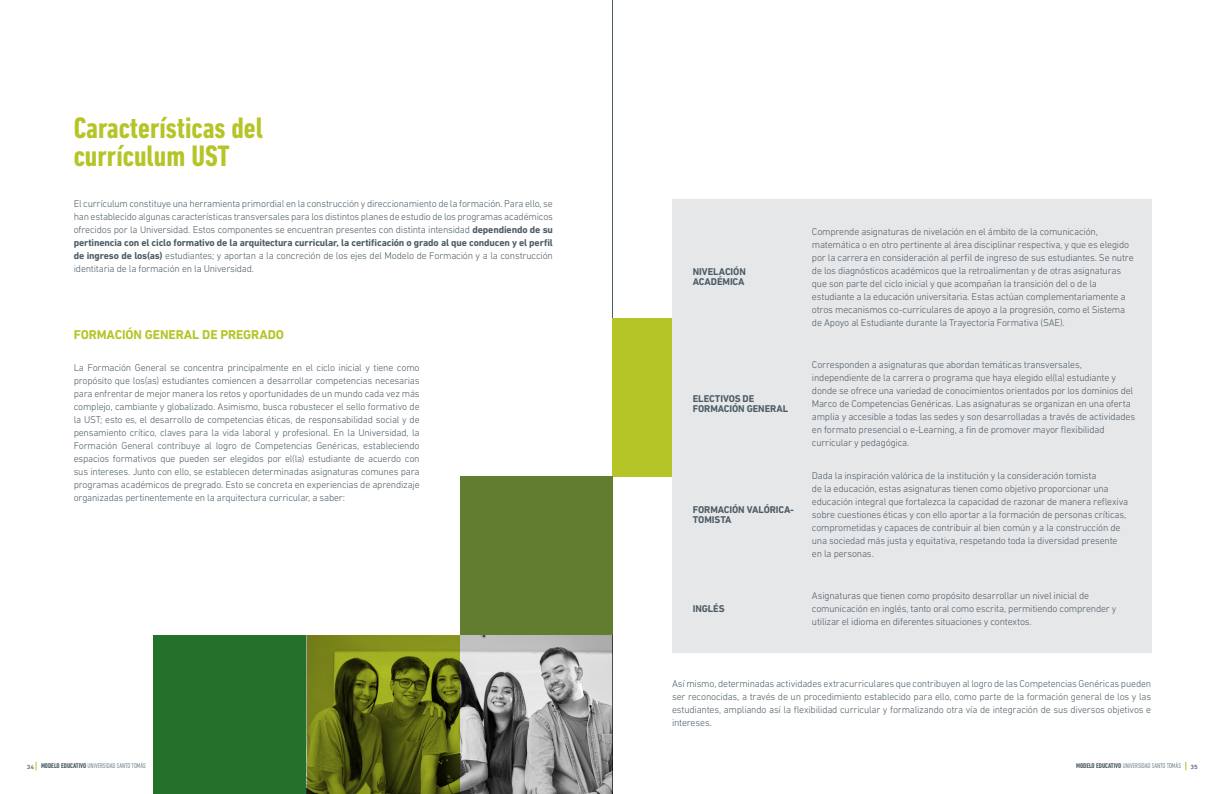
<style>
.page{position:relative;width:1225px;height:794px;background:#fff}
.page>*{position:absolute;margin:0;border:0;box-sizing:border-box;transform-origin:0 0}
.TITULOS_CAPITULO{font:700 condensed 30.1px/27.6px "DIN Next LT Pro";color:#b5c527}
.Texto_Normal{font:700 13px "DIN Next LT Pro";letter-spacing:-.01em;color:#b5c527}
.Texto_Normal-2{font:300 10px/13px "DIN Next LT Pro";letter-spacing:-.02em;color:#4c5c65}
.Texto_Normal-3{font:700 10px/10px "DIN Next LT Pro";letter-spacing:-.01em;color:#4c5c65}
.t1{font:300 condensed 7px "DIN Next LT Pro";color:#4c5c65}
.s1{font-weight:700}
.s2{font-weight:400;font-stretch:normal;font-size:8px}
</style>
<div class="page">
<hr style="left:612px;top:0;width:1px;height:794px;background:#4c5c65">
<div style="left:612px;top:318px;width:153px;height:158px;background:#b5c527"></div>
<div style="left:672px;top:199px;width:479px;height:454px;background:#e6e7e9"></div>
<div style="left:459px;top:476px;width:153px;height:159px;background:#617d2f"></div>
<div style="left:153px;top:635px;width:153px;height:159px;background:#23712a"></div>
<img style="left:306px;top:635px;width:306px;height:158px">
<p class="TITULOS_CAPITULO" style="left:74px;top:114px;width:191px">Características del currículum UST</p>
<p class="Texto_Normal-2" style="left:74px;top:196px;width:481px;text-align:justify">El currículum constituye una herramienta primordial en la construcción y direccionamiento de la formación. Para ello, se han establecido algunas características transversales para los distintos planes de estudio de los programas académicos ofrecidos por la Universidad. Estos componentes se encuentran presentes con distinta intensidad <span class="s1">dependiendo de su pertinencia con el ciclo formativo de la arquitectura curricular, la certificación o grado al que conducen y el perfil de ingreso de los(as)</span> estudiantes; y aportan a la concreción de los ejes del Modelo de Formación y a la construcción identitaria de la formación en la Universidad.</p>
<p class="Texto_Normal" style="left:74px;top:327px;width:212px">FORMACIÓN GENERAL DE PREGRADO</p>
<p class="Texto_Normal-2" style="left:74px;top:361px;width:347px;text-align:justify">La Formación General se concentra principalmente en el ciclo inicial y tiene como propósito que los(as) estudiantes comiencen a desarrollar competencias necesarias para enfrentar de mejor manera los retos y oportunidades de un mundo cada vez más complejo, cambiante y globalizado. Asimismo, busca robustecer el sello formativo de la UST; esto es, el desarrollo de competencias éticas, de responsabilidad social y de pensamiento crítico, claves para la vida laboral y profesional. En la Universidad, la Formación General contribuye al logro de Competencias Genéricas, estableciendo espacios formativos que pueden ser elegidos por el(la) estudiante de acuerdo con sus intereses. Junto con ello, se establecen determinadas asignaturas comunes para programas académicos de pregrado. Esto se concreta en experiencias de aprendizaje organizadas pertinentemente en la arquitectura curricular, a saber:</p>
<p class="Texto_Normal-3" style="left:693px;top:267px;width:55px">NIVELACIÓN</p>
<p class="Texto_Normal-3" style="left:693px;top:277px;width:53px">ACADÉMICA</p>
<p class="Texto_Normal-3" style="left:693px;top:394px;width:63px">ELECTIVOS DE</p>
<p class="Texto_Normal-3" style="left:693px;top:404px;width:97px">FORMACIÓN GENERAL</p>
<p class="Texto_Normal-3" style="left:693px;top:504px;width:103px">FORMACIÓN VALÓRICA-<br>TOMISTA</p>
<p class="Texto_Normal-3" style="left:693px;top:604px;width:33px">INGLÉS</p>
<p class="Texto_Normal-2" style="left:812px;top:225px;width:323px">Comprende asignaturas de nivelación en el ámbito de la comunicación, matemática o en otro pertinente al área disciplinar respectiva, y que es elegido por la carrera en consideración al perfil de ingreso de sus estudiantes. Se nutre de los diagnósticos académicos que la retroalimentan y de otras asignaturas que son parte del ciclo inicial y que acompañan la transición del o de la estudiante a la educación universitaria. Estas actúan complementariamente a otros mecanismos co-curriculares de apoyo a la progresión, como el Sistema de Apoyo al Estudiante durante la Trayectoria Formativa (SAE).</p>
<p class="Texto_Normal-2" style="left:812px;top:358px;width:325px">Corresponden a asignaturas que abordan temáticas transversales, independiente de la carrera o programa que haya elegido el(la) estudiante y donde se ofrece una variedad de conocimientos orientados por los dominios del Marco de Competencias Genéricas. Las asignaturas se organizan en una oferta amplia y accesible a todas las sedes y son desarrolladas a través de actividades en formato presencial o e-Learning, a fin de promover mayor flexibilidad curricular y pedagógica.</p>
<p class="Texto_Normal-2" style="left:812px;top:468px;width:318px">Dada la inspiración valórica de la institución y la consideración tomista<br>de la educación, estas asignaturas tienen como objetivo proporcionar una educación integral que fortalezca la capacidad de razonar de manera reflexiva sobre cuestiones éticas y con ello aportar a la formación de personas críticas, comprometidas y capaces de contribuir al bien común y a la construcción de una sociedad más justa y equitativa, respetando toda la diversidad presente en la personas.</p>
<p class="Texto_Normal-2" style="left:812px;top:589px;width:306px">Asignaturas que tienen como propósito desarrollar un nivel inicial de comunicación en inglés, tanto oral como escrita, permitiendo comprender y utilizar el idioma en diferentes situaciones y contextos.</p>
<p class="Texto_Normal-2" style="left:672px;top:676px;width:481px;text-align:justify">Así mismo, determinadas actividades extracurriculares que contribuyen al logro de las Competencias Genéricas pueden ser reconocidas, a través de un procedimiento establecido para ello, como parte de la formación general de los y las estudiantes, ampliando así la flexibilidad curricular y formalizando otra vía de integración de sus diversos objetivos e intereses.</p>
<p class="t1" style="left:27px;top:762px;width:121px"><span class="s2">34</span> <span class="s1">MODELO EDUCATIVO</span> UNIVERSIDAD SANTO TOMÁS</p>
<p class="t1" style="left:1076px;top:762px;width:123px"><span class="s1">MODELO EDUCATIVO</span> UNIVERSIDAD SANTO TOMÁS <span class="s2">35</span></p>
</div>
